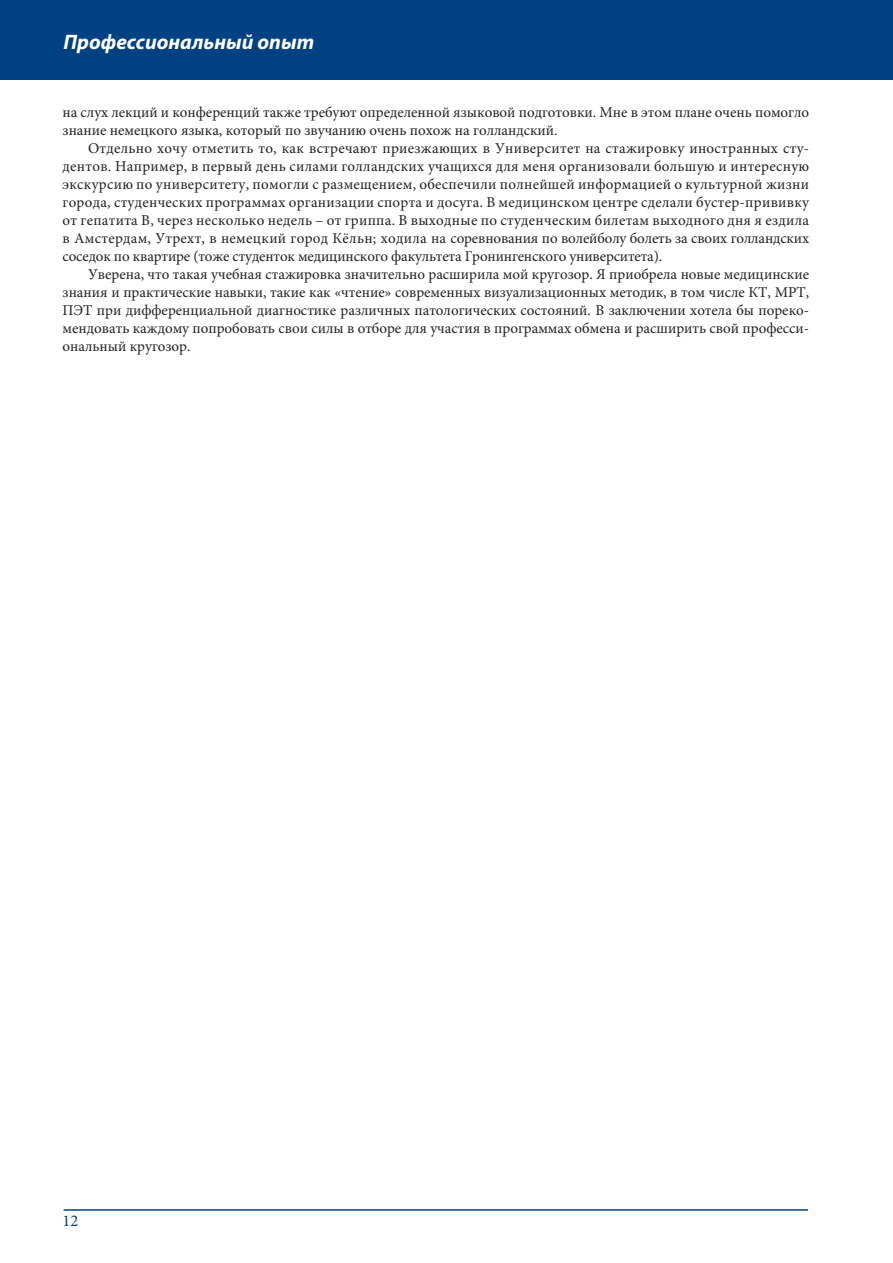
<style>
.page{position:relative;width:893px;height:1263px;background:#fff}
.page>*{position:absolute;margin:0;border:0;box-sizing:border-box;transform-origin:0 0}
.t1{font:italic 700 21px "Myriad Pro";color:#fff}
.t2{font:16.5px "Minion Pro";color:#004181}
.t3{font:15px/18px "Minion Pro";color:#231f20;text-align:justify}
</style>
<div class="page">
<div style="left:0;top:0;width:892px;height:79px;background:#004181"></div>
<hr style="left:64px;top:1209px;width:744px;height:2px;background:#004181">
<h1 class="t1" style="left:64px;top:34px;width:252px">Профессиональный опыт</h1>
<p class="t3" style="left:63px;top:104px;width:748px">на слух лекций и конференций также требуют определенной языковой подготовки. Мне в этом плане очень помогло знание немецкого языка, который по звучанию очень похож на голландский.</p>
<p class="t3" style="left:63px;top:140px;width:748px;text-indent:26px">Отдельно хочу отметить то, как встречают приезжающих в Университет на стажировку иностранных сту&shy;дентов. Например, в первый день силами голландских учащихся для меня организовали большую и интересную экскурсию по университету, помогли с размещением, обеспечили полнейшей информацией о культурной жизни города, студенческих программах организации спорта и досуга. В медицинском центре сделали бустер-прививку от гепатита В, через несколько недель – от гриппа. В выходные по студенческим билетам выходного дня я ездила в Амстердам, Утрехт, в немецкий город Кёльн; ходила на соревнования по волейболу болеть за своих голландских соседок по квартире (тоже студенток медицинского факультета Гронингенского университета).</p>
<p class="t3" style="left:63px;top:266px;width:748px;text-indent:26px">Уверена, что такая учебная стажировка значительно расширила мой кругозор. Я приобрела новые медицинские знания и практические навыки, такие как «чтение» современных визуализационных методик, в том числе КТ, МРТ, ПЭТ при дифференциальной диагностике различных патологических состояний. В заключении хотела бы пореко&shy;мендовать каждому попробовать свои силы в отборе для участия в программах обмена и расширить свой професси&shy;ональный кругозор.</p>
<p class="t2" style="left:63px;top:1214px;width:17px">12</p>
</div>
